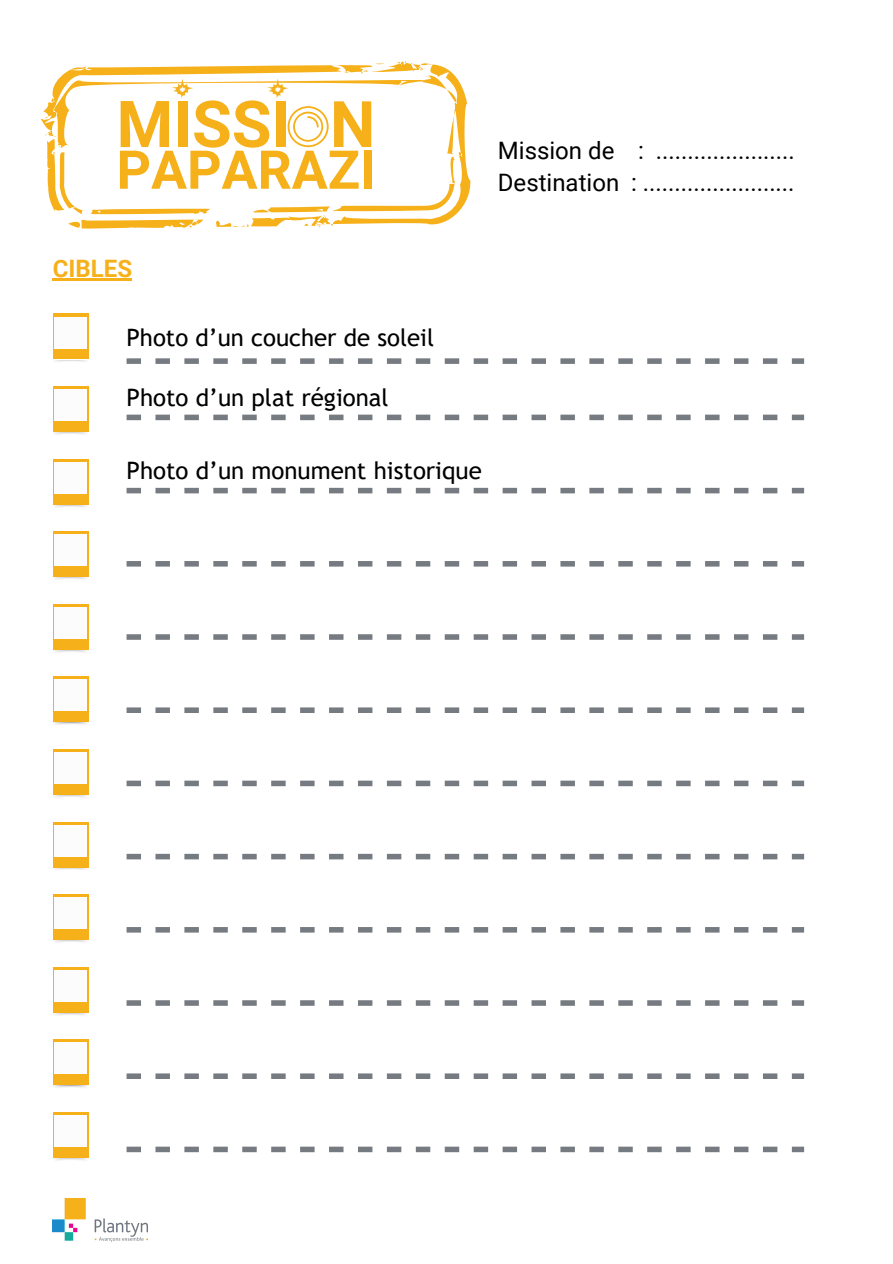
<style>
.page{position:relative;width:893px;height:1264px;background:#fff}
.page>*{position:absolute;margin:0;border:0;box-sizing:border-box;transform-origin:0 0}
.t1{font:700 64.65px "Roboto";color:#f6b019}
.t2{font:700 53.55px "Roboto";color:#f6b019}
.t3{font:24px "Trebuchet MS";color:#000}
.t4{font:24px/32.7px "Roboto";color:#000}
.t5{font:700 24px "Roboto";color:#f6b019}
.s1{font-size:64.2px}
</style>
<div class="page">
<svg style="left:40px;top:61px;width:431px;height:220px"></svg>
<div style="left:53px;top:313px;width:36px;height:46px;background:#f6b019"></div>
<div style="left:54px;top:317px;width:33px;height:31px;background:#fdfcfd"></div>
<div style="left:53px;top:459px;width:36px;height:45px;background:#f6b019"></div>
<div style="left:54px;top:462px;width:33px;height:31px;background:#fdfcfd"></div>
<div style="left:53px;top:604px;width:36px;height:45px;background:#f6b019"></div>
<div style="left:54px;top:607px;width:33px;height:31px;background:#fdfcfd"></div>
<div style="left:53px;top:386px;width:36px;height:46px;background:#f6b019"></div>
<div style="left:54px;top:389px;width:33px;height:32px;background:#fdfcfd"></div>
<div style="left:53px;top:531px;width:36px;height:46px;background:#f6b019"></div>
<div style="left:54px;top:534px;width:33px;height:32px;background:#fdfcfd"></div>
<div style="left:53px;top:676px;width:36px;height:46px;background:#f6b019"></div>
<div style="left:54px;top:679px;width:33px;height:32px;background:#fdfcfd"></div>
<div style="left:53px;top:821px;width:36px;height:46px;background:#f6b019"></div>
<div style="left:54px;top:824px;width:33px;height:32px;background:#fdfcfd"></div>
<div style="left:53px;top:749px;width:36px;height:45px;background:#f6b019"></div>
<div style="left:54px;top:752px;width:33px;height:31px;background:#fdfcfd"></div>
<div style="left:53px;top:894px;width:36px;height:46px;background:#f6b019"></div>
<div style="left:54px;top:897px;width:33px;height:32px;background:#fdfcfd"></div>
<div style="left:53px;top:966px;width:36px;height:46px;background:#f6b019"></div>
<div style="left:54px;top:969px;width:33px;height:32px;background:#fdfcfd"></div>
<div style="left:53px;top:1039px;width:36px;height:46px;background:#f6b019"></div>
<div style="left:54px;top:1042px;width:33px;height:32px;background:#fdfcfd"></div>
<div style="left:53px;top:1111px;width:36px;height:46px;background:#f6b019"></div>
<div style="left:54px;top:1114px;width:33px;height:32px;background:#fdfcfd"></div>
<svg style="left:126px;top:358px;width:678px;height:6px"></svg>
<svg style="left:126px;top:414px;width:678px;height:6px"></svg>
<svg style="left:126px;top:488px;width:678px;height:5px"></svg>
<svg style="left:126px;top:561px;width:678px;height:5px"></svg>
<svg style="left:126px;top:634px;width:678px;height:5px"></svg>
<svg style="left:126px;top:707px;width:678px;height:6px"></svg>
<svg style="left:126px;top:780px;width:678px;height:6px"></svg>
<svg style="left:126px;top:853px;width:678px;height:6px"></svg>
<svg style="left:126px;top:927px;width:678px;height:5px"></svg>
<svg style="left:126px;top:1000px;width:678px;height:5px"></svg>
<svg style="left:126px;top:1073px;width:678px;height:5px"></svg>
<svg style="left:126px;top:1146px;width:678px;height:6px"></svg>
<hr style="left:53px;top:279px;width:79px;height:2px;background:#f6b019">
<img style="left:53px;top:1198px;width:94px;height:43px">
<h1 class="t1" style="left:116px;top:87px;width:260px">MISSI <span class="s1">N</span></h1>
<h2 class="t2" style="left:116px;top:139px;width:261px">PAPARAZI</h2>
<p class="t4" style="left:498px;top:134px;width:298px">Mission de : ......................<br>Destination : ........................</p>
<p class="t5" style="left:53px;top:254px;width:81px">CIBLES</p>
<p class="t3" style="left:126px;top:324px;width:309px">Photo d’un coucher de soleil</p>
<p class="t3" style="left:127px;top:383px;width:263px">Photo d’un plat régional</p>
<p class="t3" style="left:127px;top:456px;width:357px">Photo d’un monument historique</p>
</div>
